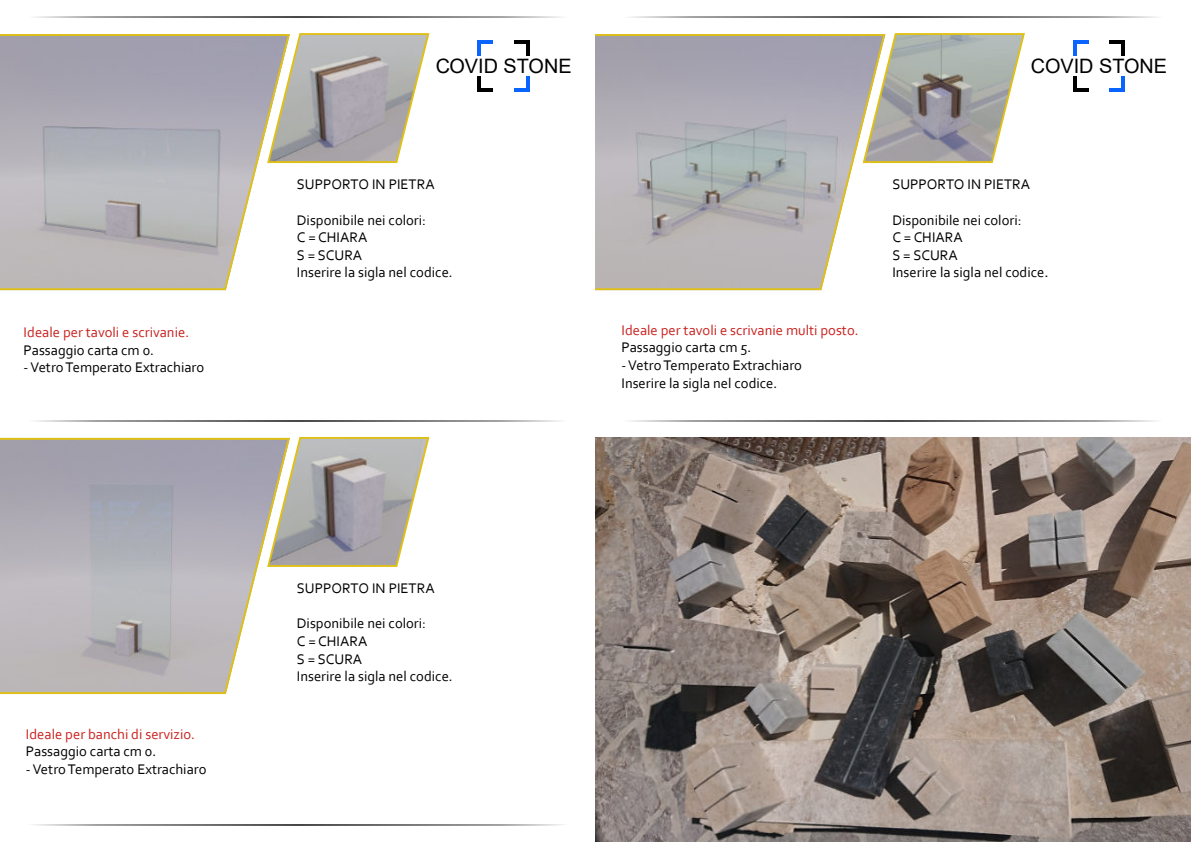
<style>
.page{position:relative;width:1191px;height:842px;background:#fff}
.page>*{position:absolute;margin:0;border:0;box-sizing:border-box;transform-origin:0 0}
.t1{font:19.9px "Arial";color:#000}
.t2{font:14.6px/17.6px "Corbel";color:#000}
.t3{font:14.6px "Corbel";color:#c9211e}
.s1{font-family:"Arial"}
</style>
<div class="page">
<svg style="left:266px;top:437px;width:164px;height:130px;background:#b4b1ad"></svg>
<svg style="left:0;top:438px;width:290px;height:256px;background:#b9b6b9"></svg>
<svg style="left:290px;top:33px;width:140px;height:131px;background:#b8b4af"></svg>
<svg style="left:0;top:34px;width:290px;height:256px;background:#b8b6b9"></svg>
<hr style="left:477px;top:40px;width:4px;height:15px;background:#0a64ff">
<hr style="left:477px;top:40px;width:16px;height:3px;background:#0a64ff">
<hr style="left:514px;top:40px;width:15px;height:3px;background:#000">
<hr style="left:526px;top:40px;width:3px;height:15px;background:#000">
<hr style="left:526px;top:76px;width:3px;height:16px;background:#0a64ff">
<hr style="left:514px;top:88px;width:15px;height:4px;background:#0a64ff">
<hr style="left:477px;top:88px;width:16px;height:4px;background:#000">
<hr style="left:477px;top:76px;width:4px;height:16px;background:#000">
<svg style="left:32px;top:824px;width:532px;height:2px"></svg>
<svg style="left:34px;top:420px;width:527px;height:2px"></svg>
<svg style="left:34px;top:16px;width:528px;height:2px"></svg>
<svg style="left:885px;top:33px;width:140px;height:131px;background:#aeaea7"></svg>
<svg style="left:595px;top:34px;width:290px;height:256px;background:#b7b5b7"></svg>
<svg style="left:630px;top:420px;width:527px;height:2px"></svg>
<svg style="left:629px;top:16px;width:529px;height:2px"></svg>
<svg style="left:1073px;top:43px;width:3px;height:12px"></svg>
<hr style="left:1072px;top:40px;width:16px;height:3px;background:#0a64ff">
<hr style="left:1109px;top:40px;width:16px;height:3px;background:#000">
<hr style="left:1121px;top:40px;width:4px;height:15px;background:#000">
<hr style="left:1121px;top:76px;width:4px;height:16px;background:#0a64ff">
<hr style="left:1109px;top:88px;width:16px;height:4px;background:#0a64ff">
<hr style="left:1072px;top:88px;width:16px;height:4px;background:#000">
<svg style="left:1072px;top:76px;width:4px;height:16px"></svg>
<img style="left:595px;top:438px;width:596px;height:404px">
<p class="t3" style="left:24px;top:326px;width:167px">Ideale per tavoli e scrivanie.</p>
<p class="t2" style="left:24px;top:342px;width:132px">Passaggio carta cm 0.</p>
<p class="t2" style="left:24px;top:360px;width:182px">- Vetro Temperato Extrachiaro</p>
<p class="t3" style="left:26px;top:728px;width:171px">Ideale per banchi di servizio.</p>
<p class="t2" style="left:26px;top:744px;width:132px">Passaggio carta cm 0.</p>
<p class="t2" style="left:26px;top:761px;width:182px">- Vetro Temperato Extrachiaro</p>
<h1 class="t1" style="left:435px;top:58px;width:138px">COVID STONE</h1>
<p class="t2" style="left:297px;top:177px;width:139px">SUPPORTO IN PIETRA</p>
<p class="t2" style="left:297px;top:212px;width:157px">Disponibile nei colori:<br>C = CHIARA<br>S = SCURA<br>Inserire la sigla nel codice.</p>
<h1 class="t1" style="left:1030px;top:58px;width:138px">COVID STONE</h1>
<p class="t3" style="left:621px;top:324px;width:239px">Ideale per tavoli e scrivanie multi posto.</p>
<p class="t2" style="left:621px;top:340px;width:131px">Passaggio carta cm 5.</p>
<p class="t2" style="left:621px;top:358px;width:182px">- Vetro Temperato Extrachiaro<br>Inserire la sigla nel codice.</p>
<p class="t2" style="left:892px;top:177px;width:139px">SUPPORTO IN PIETRA</p>
<p class="t2" style="left:892px;top:212px;width:158px">Disponibile nei colori:<br>C = CHIARA<br>S = SCURA<br>Inserire la sigla nel codice<span class="s1">.</span></p>
<p class="t2" style="left:297px;top:581px;width:139px">SUPPORTO IN PIETRA</p>
<p class="t2" style="left:297px;top:616px;width:157px">Disponibile nei colori:<br>C = CHIARA<br>S = SCURA<br>Inserire la sigla nel codice.</p>
</div>
